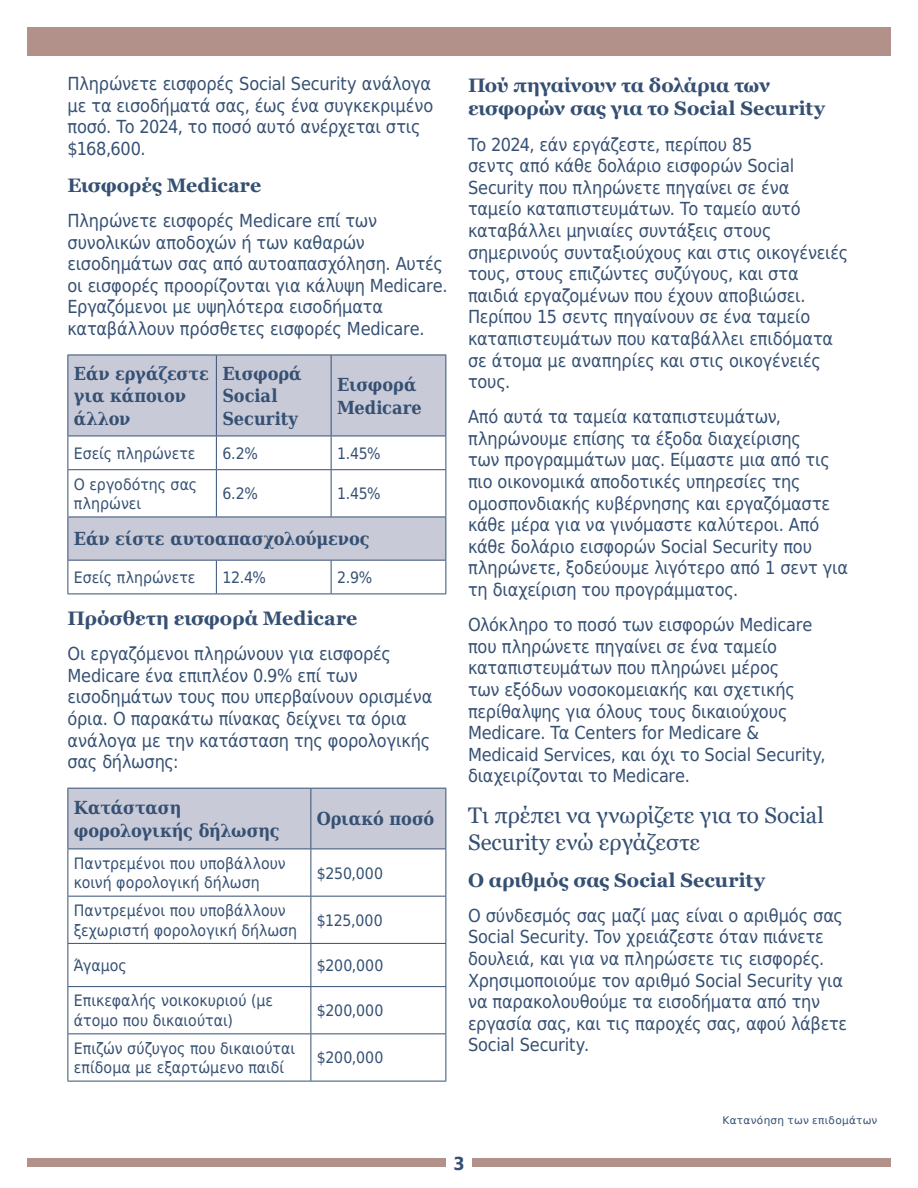
<style>
.page{position:relative;width:918px;height:1188px;background:#fff}
.page>*{position:absolute;margin:0;border:0;box-sizing:border-box;transform-origin:0 0}
.t1{font:22.5px/27px "Georgia";color:#355073}
.t2{font:700 19.5px/23.4px "Georgia";color:#355073}
.t3{font:18px/21.6px "DejaVu Sans Condensed";letter-spacing:-.01em;color:#355073}
.t4{font:700 18px/22.5px "DejaVu Serif Condensed";letter-spacing:-.01em;color:#355073}
.t5{font:700 18px "DejaVu Sans Condensed";color:#355073}
.t6{font:15.75px/19.5px "DejaVu Sans Condensed";color:#355073}
.t7{font:10.5px "DejaVu Sans";letter-spacing:.025em;color:#355073}
</style>
<div class="page">
<div style="left:27px;top:1159px;width:419px;height:8px;background:#b19189"></div>
<div style="left:472px;top:1159px;width:419px;height:8px;background:#b19189"></div>
<div style="left:27px;top:27px;width:864px;height:28px;background:#b19189"></div>
<svg style="left:69px;top:356px;width:377px;height:204px;fill:#c8cad7"></svg>
<hr style="left:68px;top:355px;width:148px;height:1px;background:#355073">
<hr style="left:68px;top:355px;width:1px;height:81px;background:#355073">
<hr style="left:216px;top:355px;width:115px;height:1px;background:#355073">
<hr style="left:216px;top:355px;width:1px;height:81px;background:#355073">
<hr style="left:331px;top:355px;width:115px;height:1px;background:#355073">
<hr style="left:331px;top:355px;width:1px;height:81px;background:#355073">
<hr style="left:446px;top:355px;width:1px;height:81px;background:#355073">
<hr style="left:68px;top:436px;width:148px;height:1px;background:#355073">
<hr style="left:68px;top:436px;width:1px;height:33px;background:#355073">
<hr style="left:216px;top:436px;width:115px;height:1px;background:#355073">
<hr style="left:216px;top:436px;width:1px;height:33px;background:#355073">
<hr style="left:331px;top:436px;width:115px;height:1px;background:#355073">
<hr style="left:331px;top:436px;width:1px;height:33px;background:#355073">
<hr style="left:446px;top:436px;width:1px;height:33px;background:#355073">
<hr style="left:68px;top:469px;width:148px;height:1px;background:#355073">
<hr style="left:68px;top:470px;width:1px;height:47px;background:#355073">
<hr style="left:216px;top:469px;width:115px;height:1px;background:#355073">
<hr style="left:216px;top:470px;width:1px;height:47px;background:#355073">
<hr style="left:331px;top:469px;width:115px;height:1px;background:#355073">
<hr style="left:331px;top:470px;width:1px;height:47px;background:#355073">
<hr style="left:446px;top:470px;width:1px;height:47px;background:#355073">
<hr style="left:68px;top:517px;width:148px;height:1px;background:#355073">
<hr style="left:68px;top:517px;width:1px;height:43px;background:#355073">
<hr style="left:216px;top:517px;width:115px;height:1px;background:#355073">
<hr style="left:331px;top:517px;width:115px;height:1px;background:#355073">
<hr style="left:446px;top:517px;width:1px;height:43px;background:#355073">
<hr style="left:68px;top:560px;width:148px;height:1px;background:#355073">
<hr style="left:68px;top:561px;width:1px;height:33px;background:#355073">
<hr style="left:216px;top:560px;width:115px;height:1px;background:#355073">
<hr style="left:216px;top:561px;width:1px;height:33px;background:#355073">
<hr style="left:331px;top:560px;width:115px;height:1px;background:#355073">
<hr style="left:331px;top:561px;width:1px;height:33px;background:#355073">
<hr style="left:446px;top:561px;width:1px;height:33px;background:#355073">
<hr style="left:68px;top:594px;width:148px;height:1px;background:#355073">
<hr style="left:216px;top:594px;width:115px;height:1px;background:#355073">
<hr style="left:331px;top:594px;width:115px;height:1px;background:#355073">
<div style="left:69px;top:789px;width:377px;height:60px;background:#c8cad7"></div>
<hr style="left:68px;top:788px;width:243px;height:1px;background:#355073">
<hr style="left:68px;top:789px;width:1px;height:60px;background:#355073">
<hr style="left:311px;top:788px;width:135px;height:1px;background:#355073">
<hr style="left:310px;top:789px;width:1px;height:60px;background:#355073">
<hr style="left:446px;top:789px;width:1px;height:60px;background:#355073">
<hr style="left:68px;top:849px;width:243px;height:1px;background:#355073">
<hr style="left:68px;top:849px;width:1px;height:47px;background:#355073">
<hr style="left:311px;top:849px;width:135px;height:1px;background:#355073">
<hr style="left:310px;top:849px;width:1px;height:47px;background:#355073">
<hr style="left:446px;top:849px;width:1px;height:47px;background:#355073">
<hr style="left:68px;top:896px;width:243px;height:1px;background:#355073">
<hr style="left:68px;top:897px;width:1px;height:46px;background:#355073">
<hr style="left:311px;top:896px;width:135px;height:1px;background:#355073">
<hr style="left:310px;top:897px;width:1px;height:46px;background:#355073">
<hr style="left:446px;top:897px;width:1px;height:46px;background:#355073">
<hr style="left:68px;top:943px;width:243px;height:1px;background:#355073">
<hr style="left:68px;top:944px;width:1px;height:42px;background:#355073">
<hr style="left:311px;top:943px;width:135px;height:1px;background:#355073">
<hr style="left:310px;top:944px;width:1px;height:42px;background:#355073">
<hr style="left:446px;top:944px;width:1px;height:42px;background:#355073">
<hr style="left:68px;top:986px;width:243px;height:1px;background:#355073">
<hr style="left:68px;top:987px;width:1px;height:46px;background:#355073">
<hr style="left:311px;top:986px;width:135px;height:1px;background:#355073">
<hr style="left:310px;top:987px;width:1px;height:46px;background:#355073">
<hr style="left:446px;top:987px;width:1px;height:46px;background:#355073">
<hr style="left:68px;top:1033px;width:243px;height:1px;background:#355073">
<hr style="left:68px;top:1034px;width:1px;height:47px;background:#355073">
<hr style="left:311px;top:1033px;width:135px;height:1px;background:#355073">
<hr style="left:310px;top:1034px;width:1px;height:47px;background:#355073">
<hr style="left:446px;top:1034px;width:1px;height:47px;background:#355073">
<hr style="left:68px;top:1081px;width:243px;height:1px;background:#355073">
<hr style="left:311px;top:1081px;width:135px;height:1px;background:#355073">
<p class="t3" style="left:68px;top:73px;width:367px">Πληρώνετε εισφορές Social Security ανάλογα με τα εισοδήματά σας, έως ένα συγκεκριμένο ποσό. Το 2024, το ποσό αυτό ανέρχεται στις $168,600.</p>
<h2 class="t2" style="left:68px;top:174px;width:195px">Εισφορές Medicare</h2>
<p class="t3" style="left:68px;top:210px;width:382px">Πληρώνετε εισφορές Medicare επί των συνολικών αποδοχών ή των καθαρών εισοδημάτων σας από αυτοαπασχόληση. Αυτές οι εισφορές προορίζονται για κάλυψη Medicare.<br>Εργαζόμενοι με υψηλότερα εισοδήματα καταβάλλουν πρόσθετες εισφορές Medicare.</p>
<p class="t4" style="left:74px;top:362px;width:137px">Εάν εργάζεστε για κάποιον άλλον</p>
<p class="t4" style="left:222px;top:362px;width:81px">Εισφορά<br>Social<br>Security</p>
<p class="t4" style="left:337px;top:373px;width:86px">Εισφορά<br>Medicare</p>
<p class="t6" style="left:74px;top:443px;width:123px">Εσείς πληρώνετε</p>
<p class="t6" style="left:222px;top:443px;width:37px">6.2%</p>
<p class="t6" style="left:337px;top:443px;width:45px">1.45%</p>
<p class="t6" style="left:74px;top:474px;width:125px">Ο εργοδότης σας πληρώνει</p>
<p class="t6" style="left:222px;top:484px;width:37px">6.2%</p>
<p class="t6" style="left:337px;top:484px;width:45px">1.45%</p>
<p class="t4" style="left:74px;top:527px;width:297px">Εάν είστε αυτοαπασχολούμενος</p>
<p class="t6" style="left:74px;top:567px;width:123px">Εσείς πληρώνετε</p>
<p class="t6" style="left:222px;top:567px;width:45px">12.4%</p>
<p class="t6" style="left:337px;top:567px;width:37px">2.9%</p>
<h2 class="t2" style="left:68px;top:607px;width:291px">Πρόσθετη εισφορά Medicare</h2>
<p class="t3" style="left:68px;top:643px;width:366px">Οι εργαζόμενοι πληρώνουν για εισφορές Medicare ένα επιπλέον 0.9% επί των εισοδημάτων τους που υπερβαίνουν ορισμένα όρια. Ο παρακάτω πίνακας δείχνει τα όρια ανάλογα με την κατάσταση της φορολογικής σας δήλωσης:</p>
<p class="t4" style="left:74px;top:796px;width:207px">Κατάσταση φορολογικής δήλωσης</p>
<p class="t4" style="left:317px;top:807px;width:119px">Οριακό ποσό</p>
<p class="t6" style="left:74px;top:853px;width:213px">Παντρεμένοι που υποβάλλουν κοινή φορολογική δήλωση</p>
<p class="t6" style="left:317px;top:863px;width:68px">$250,000</p>
<p class="t6" style="left:74px;top:900px;width:225px">Παντρεμένοι που υποβάλλουν ξεχωριστή φορολογική δήλωση</p>
<p class="t6" style="left:317px;top:910px;width:67px">$125,000</p>
<p class="t6" style="left:74px;top:955px;width:55px">Άγαμος</p>
<p class="t6" style="left:317px;top:955px;width:68px">$200,000</p>
<p class="t6" style="left:74px;top:991px;width:201px">Επικεφαλής νοικοκυριού (με άτομο που δικαιούται)</p>
<p class="t6" style="left:317px;top:1001px;width:68px">$200,000</p>
<p class="t6" style="left:74px;top:1038px;width:223px">Επιζών σύζυγος που δικαιούται επίδομα με εξαρτώμενο παιδί</p>
<p class="t6" style="left:317px;top:1048px;width:68px">$200,000</p>
<h2 class="t2" style="left:468px;top:74px;width:359px">Πού πηγαίνουν τα δολάρια των εισφορών σας για το Social Security</h2>
<p class="t3" style="left:468px;top:133px;width:382px">Το 2024, εάν εργάζεστε, περίπου 85<br>σεντς από κάθε δολάριο εισφορών Social Security που πληρώνετε πηγαίνει σε ένα<br>ταμείο καταπιστευμάτων. Το ταμείο αυτό καταβάλλει μηνιαίες συντάξεις στους σημερινούς συνταξιούχους και στις οικογένειές τους, στους επιζώντες συζύγους, και στα παιδιά εργαζομένων που έχουν αποβιώσει.<br>Περίπου 15 σεντς πηγαίνουν σε ένα ταμείο καταπιστευμάτων που καταβάλλει επιδόματα σε άτομα με αναπηρίες και στις οικογένειές τους.</p>
<p class="t3" style="left:468px;top:406px;width:382px">Από αυτά τα ταμεία καταπιστευμάτων, πληρώνουμε επίσης τα έξοδα διαχείρισης<br>των προγραμμάτων μας. Είμαστε μια από τις πιο οικονομικά αποδοτικές υπηρεσίες της ομοσπονδιακής κυβέρνησης και εργαζόμαστε κάθε μέρα για να γινόμαστε καλύτεροι. Από κάθε δολάριο εισφορών Social Security που πληρώνετε, ξοδεύουμε λιγότερο από 1 σεντ για τη διαχείριση του προγράμματος.</p>
<p class="t3" style="left:468px;top:614px;width:359px">Ολόκληρο το ποσό των εισφορών Medicare που πληρώνετε πηγαίνει σε ένα ταμείο καταπιστευμάτων που πληρώνει μέρος<br>των εξόδων νοσοκομειακής και σχετικής περίθαλψης για όλους τους δικαιούχους Medicare. Τα Centers for Medicare &amp; Medicaid Services, και όχι το Social Security, διαχειρίζονται το Medicare.</p>
<h1 class="t1" style="left:468px;top:802px;width:357px">Τι πρέπει να γνωρίζετε για το Social<br>Security ενώ εργάζεστε</h1>
<h2 class="t2" style="left:468px;top:868px;width:298px">Ο αριθμός σας Social Security</h2>
<p class="t3" style="left:468px;top:904px;width:381px">Ο σύνδεσμός σας μαζί μας είναι ο αριθμός σας Social Security. Τον χρειάζεστε όταν πιάνετε δουλειά, και για να πληρώσετε τις εισφορές.<br>Χρησιμοποιούμε τον αριθμό Social Security για να παρακολουθούμε τα εισοδήματα από την εργασία σας, και τις παροχές σας, αφού λάβετε Social Security.</p>
<p class="t5" style="left:453px;top:1148px;width:13px">3</p>
<p class="t7" style="left:723px;top:1112px;width:156px">Κατανόηση των επιδομάτων</p>
</div>
